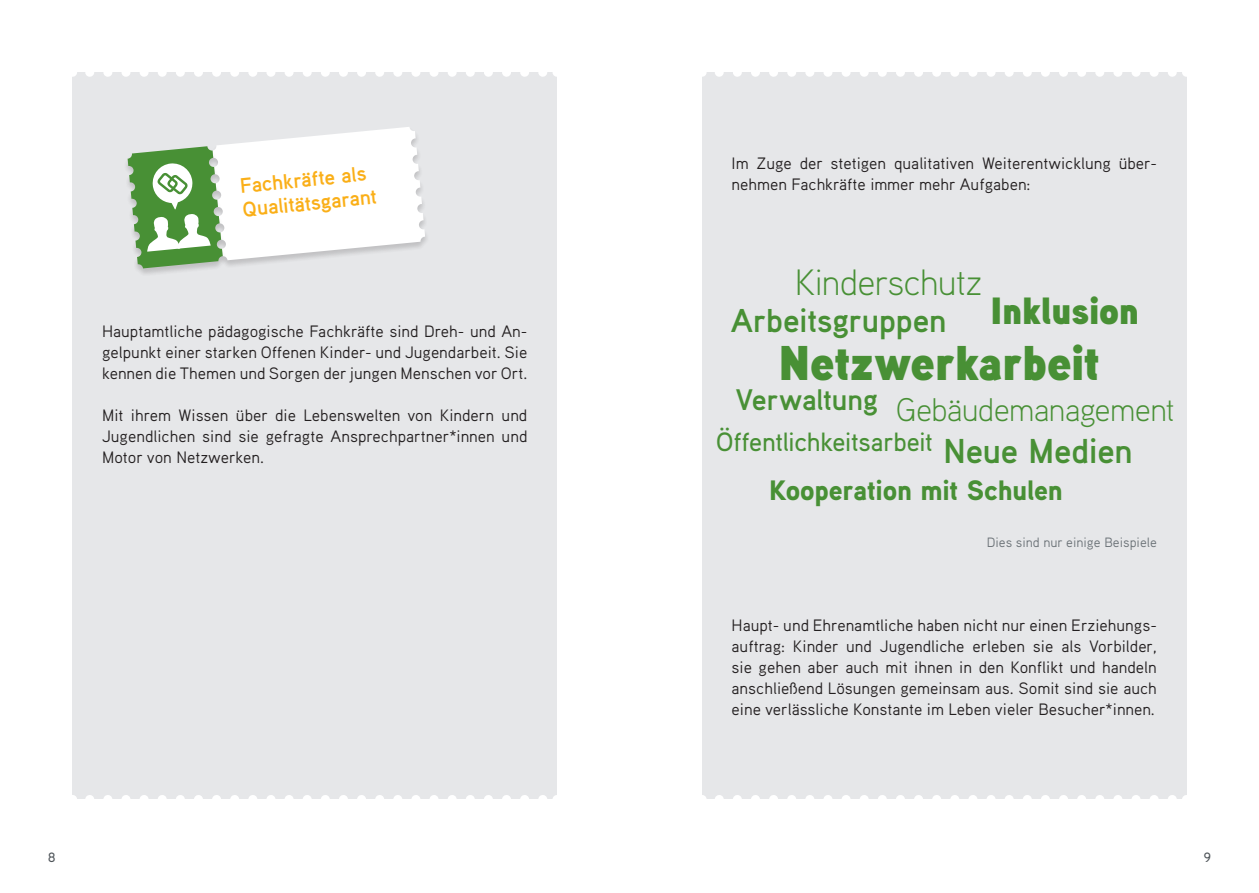
<style>
.page{position:relative;width:1259px;height:893px;background:#fff}
.page>*{position:absolute;margin:0;border:0;box-sizing:border-box;transform-origin:0 0}
.SUBLINE_Broschüre_Fo{font:48.75px "Aaux Pro Ultra";letter-spacing:-.015em;color:#489035}
.SUBLINE_Broschüre_Fo-2{font:37.95px "Aaux Pro Ultra";letter-spacing:-.01em;color:#489035}
.SUBLINE_Broschüre_Fo-3{font:300 36.6px "Aaux Pro";letter-spacing:-.01em;color:#489035}
.SUBLINE_Broschüre_Fo-4{font:700 34.5px "Aaux Pro";letter-spacing:-.005em;color:#489035}
.SUBLINE_Broschüre_Fo-5{font:700 33px "Aaux Pro";letter-spacing:-.005em;color:#489035}
.SUBLINE_Broschüre_Fo-6{font:300 32.7px "Aaux Pro";letter-spacing:-.01em;color:#489035}
.SUBLINE_Broschüre_Fo-7{font:700 29.7px "Aaux Pro";letter-spacing:-.01em;color:#489035}
.SUBLINE_Broschüre_Fo-8{font:900 28.05px "Aaux Pro";letter-spacing:-.01em;color:#489035}
.SUBLINE_Broschüre_Fo-9{font:500 26.4px "Aaux Pro";letter-spacing:-.01em;color:#489035}
.SUBLINE_Broschüre_Lo{font:700 21px/24px "Aaux Pro";color:#faaf18}
.Fließtext{font:16.5px/21px "Aaux Pro";color:#231f20;text-align:justify}
.Fließtext-2{font:13.5px "Aaux Pro";color:#6b7277}
.t1{font:500 13.5px "Aaux Pro";color:#4e5459}
</style>
<div class="page">
<div style="left:72px;top:72px;width:485px;height:727px;background:#e6e7e9"></div>
<div style="left:702px;top:72px;width:484px;height:727px;background:#e6e7e9"></div>
<svg style="left:90px;top:72px;width:457px;height:5px"></svg>
<svg style="left:719px;top:72px;width:458px;height:5px"></svg>
<svg style="left:90px;top:795px;width:457px;height:4px"></svg>
<svg style="left:719px;top:795px;width:458px;height:4px"></svg>
<div style="left:123px;top:146px;width:104px;height:131px;background:#231f20;opacity:.1"></div>
<svg style="left:128px;top:127px;width:297px;height:141px"></svg>
<p class="SUBLINE_Broschüre_Lo" style="left:239px;top:172px;width:137px;rotate:-5deg">Fachkräfte als<br>Qualitätsgarant</p>
<p class="Fließtext" style="left:102px;top:320px;width:427px">Hauptamtliche pädagogische Fachkräfte sind Dreh- und An&shy;gelpunkt einer starken Offenen Kinder- und Jugendarbeit. Sie kennen die Themen und Sorgen der jungen Menschen vor Ort.</p>
<p class="Fließtext" style="left:102px;top:404px;width:427px">Mit ihrem Wissen über die Lebenswelten von Kindern und Jugendlichen sind sie gefragte Ansprechpartner*innen und Motor von Netzwerken.</p>
<p class="Fließtext" style="left:731px;top:152px;width:427px">Im Zuge der stetigen qualitativen Weiterentwicklung über&shy;nehmen Fachkräfte immer mehr Aufgaben:</p>
<p class="SUBLINE_Broschüre_Fo-3" style="left:795px;top:259px;width:188px">Kinderschutz</p>
<p class="SUBLINE_Broschüre_Fo-5" style="left:731px;top:299px;width:217px">Arbeitsgruppen</p>
<p class="SUBLINE_Broschüre_Fo-2" style="left:990px;top:286px;width:150px">Inklusion</p>
<p class="SUBLINE_Broschüre_Fo" style="left:778px;top:331px;width:323px">Netzwerkarbeit</p>
<p class="SUBLINE_Broschüre_Fo-7" style="left:735px;top:381px;width:144px">Verwaltung</p>
<p class="SUBLINE_Broschüre_Fo-6" style="left:896px;top:389px;width:280px">Gebäudemanagement</p>
<p class="SUBLINE_Broschüre_Fo-9" style="left:716px;top:425px;width:218px">Öffentlichkeitsarbeit</p>
<p class="SUBLINE_Broschüre_Fo-4" style="left:943px;top:429px;width:191px">Neue Medien</p>
<p class="SUBLINE_Broschüre_Fo-8" style="left:769px;top:472px;width:295px">Kooperation mit Schulen</p>
<p class="Fließtext-2" style="left:986px;top:534px;width:172px">Dies sind nur einige Beispiele</p>
<p class="Fließtext" style="left:731px;top:614px;width:427px">Haupt- und Ehrenamtliche haben nicht nur einen Erziehungs&shy;auftrag: Kinder und Jugendliche erleben sie als Vorbilder, sie gehen aber auch mit ihnen in den Konflikt und handeln anschließend Lösungen gemeinsam aus. Somit sind sie auch eine verlässliche Konstante im Leben vieler Besucher*innen.</p>
<p class="t1" style="left:48px;top:849px;width:9px">8</p>
<p class="t1" style="left:1203px;top:849px;width:9px">9</p>
</div>
